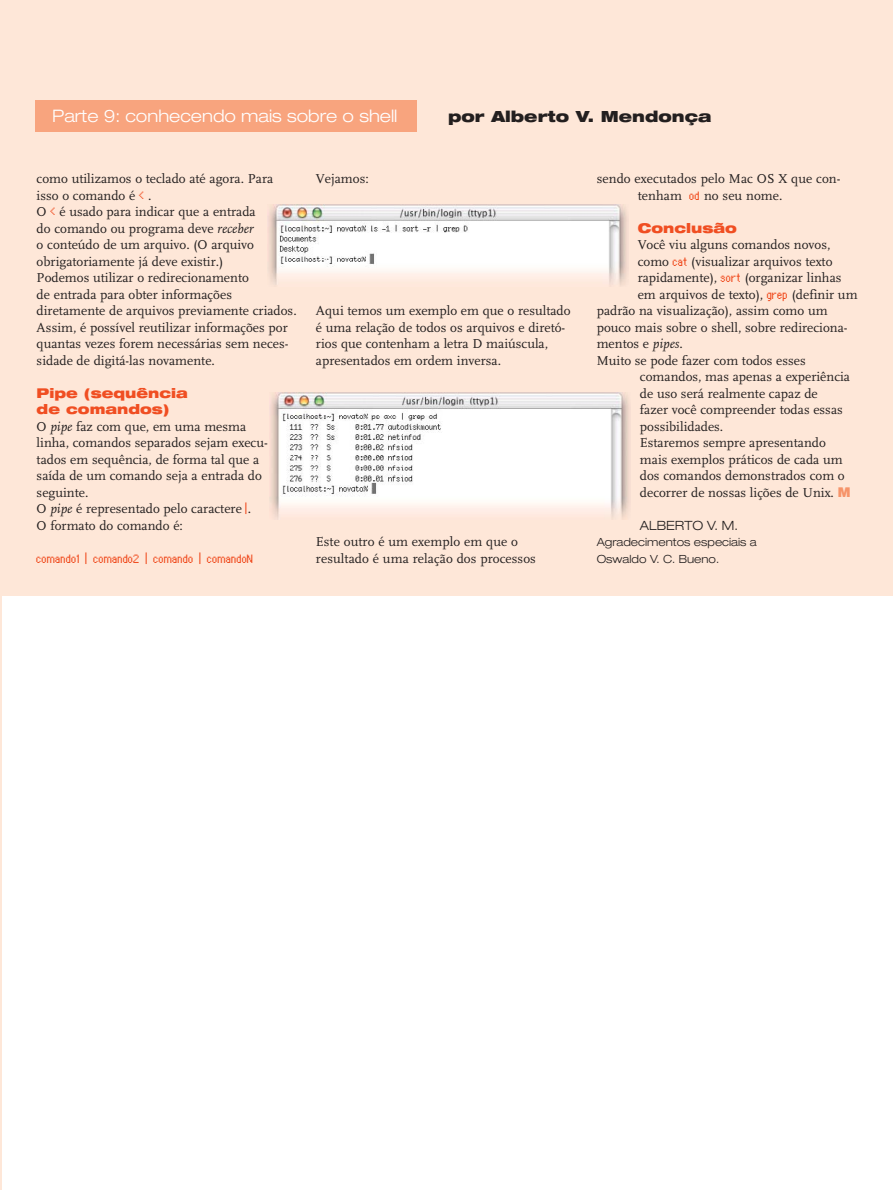
<style>
.page{position:relative;width:893px;height:1190px;background:#fff}
.page>*{position:absolute;margin:0;border:0;box-sizing:border-box;transform-origin:0 0}
.t1{font:300 expanded 17.25px "Helvetica Neue";color:#fff}
.t2{font:900 expanded 15.45px "Helvetica Neue";color:#231f1f}
.t3{font:13.5px/16.5px "Macmania Scala";color:#231f1f}
.t4{font:900 expanded 13.5px/16.5px "Helvetica Neue";color:#f04e22}
.t5{font:13.5px "Genoveva";color:#f04e22}
.t6{font:300 expanded 12.75px "Helvetica Neue";color:#231f1f}
.t7{font:300 expanded 11.25px/16.5px "Helvetica Neue";color:#231f1f}
.s1{font-family:"Genoveva";color:#f04e22}
.s2{font-family:"Scala";font-style:italic}
.s3{font-family:"Helvetica Neue";font-weight:900;color:#f6946a}
</style>
<div class="page">
<hr style="left:0;top:0;width:1px;height:1190px;background:#fee7d8">
<div style="left:0;top:0;width:892px;height:595px;background:#fee7d8"></div>
<div style="left:35px;top:100px;width:381px;height:32px;background:#f8a47e"></div>
<img style="left:268px;top:204px;width:360px;height:81px">
<img style="left:269px;top:393px;width:361px;height:126px">
<p class="t1" style="left:52px;top:109px;width:347px">Parte 9: conhecendo mais sobre o shell</p>
<p class="t2" style="left:448px;top:111px;width:265px">por Alberto V. Mendonça</p>
<p class="t3" style="left:37px;top:171px;width:261px">como utilizamos o teclado até agora. Para isso o comando é <span class="s1">&lt;</span> .<br>O <span class="s1">&lt;</span> é usado para indicar que a entrada<br>do comando ou programa deve <span class="s2">receber<br></span>o conteúdo de um arquivo. (O arquivo obrigatoriamente já deve existir.)<br>Podemos utilizar o redirecionamento<br>de entrada para obter informações diretamente de arquivos previamente criados.<br>Assim, é possível reutilizar informações por quantas vezes forem necessárias sem neces&shy;sidade de digitá-las novamente.</p>
<p class="t4" style="left:37px;top:386px;width:153px">Pipe (sequência de comandos)</p>
<p class="t3" style="left:37px;top:419px;width:233px">O <span class="s2">pipe</span> faz com que, em uma mesma linha, comandos separados sejam execu&shy;tados em sequência, de forma tal que a saída de um comando seja a entrada do seguinte.<br>O <span class="s2">pipe</span> é representado pelo caractere <span class="s1">|</span>.<br>O formato do comando é:</p>
<p class="t5" style="left:37px;top:550px;width:218px">comando1 | comando2 | comando | comandoN</p>
<p class="t3" style="left:316px;top:171px;width:54px">Vejamos:</p>
<p class="t3" style="left:316px;top:303px;width:256px">Aqui temos um exemplo em que o resultado é uma relação de todos os arquivos e diretó&shy;rios que contenham a letra D maiúscula, apresentados em ordem inversa.</p>
<p class="t3" style="left:316px;top:534px;width:221px">Este outro é um exemplo em que o resultado é uma relação dos processos</p>
<p class="t3" style="left:637px;top:171px;width:204px;text-indent:-41px">sendo executados pelo Mac OS X que con&shy;tenham <span class="s1">od</span> no seu nome.</p>
<p class="t4" style="left:637px;top:221px;width:101px">Conclusão</p>
<p class="t3" style="left:637px;top:237px;width:194px">Você viu alguns comandos novos,</p>
<p class="t3" style="left:637px;top:254px;width:196px">como <span class="s1">cat</span> (visualizar arquivos texto</p>
<p class="t3" style="left:637px;top:270px;width:205px">rapidamente), <span class="s1">sort</span> (organizar linhas</p>
<p class="t3" style="left:637px;top:287px;width:221px">em arquivos de texto), <span class="s1">grep</span> (definir um</p>
<p class="t3" style="left:596px;top:303px;width:232px">padrão na visualização), assim como um</p>
<p class="t3" style="left:596px;top:320px;width:252px">pouco mais sobre o shell, sobre redireciona-</p>
<p class="t3" style="left:596px;top:336px;width:87px">mentos e <span class="s2">pipes</span>.</p>
<p class="t3" style="left:596px;top:353px;width:210px">Muito se pode fazer com todos esses</p>
<p class="t3" style="left:640px;top:369px;width:212px">comandos, mas apenas a experiência</p>
<p class="t3" style="left:640px;top:386px;width:179px">de uso será realmente capaz de</p>
<p class="t3" style="left:640px;top:402px;width:204px">fazer você compreender todas essas</p>
<p class="t3" style="left:640px;top:419px;width:85px">possibilidades.</p>
<p class="t3" style="left:640px;top:435px;width:187px">Estaremos sempre apresentando</p>
<p class="t3" style="left:640px;top:452px;width:204px">mais exemplos práticos de cada um</p>
<p class="t3" style="left:640px;top:468px;width:206px">dos comandos demonstrados com o</p>
<p class="t3" style="left:640px;top:485px;width:212px">decorrer de nossas lições de Unix. <span class="s3">M</span></p>
<p class="t6" style="left:640px;top:520px;width:99px">ALBERTO V. M.</p>
<p class="t7" style="left:596px;top:535px;width:161px">Agradecimentos especiais a<br>Oswaldo V. C. Bueno.</p>
</div>
